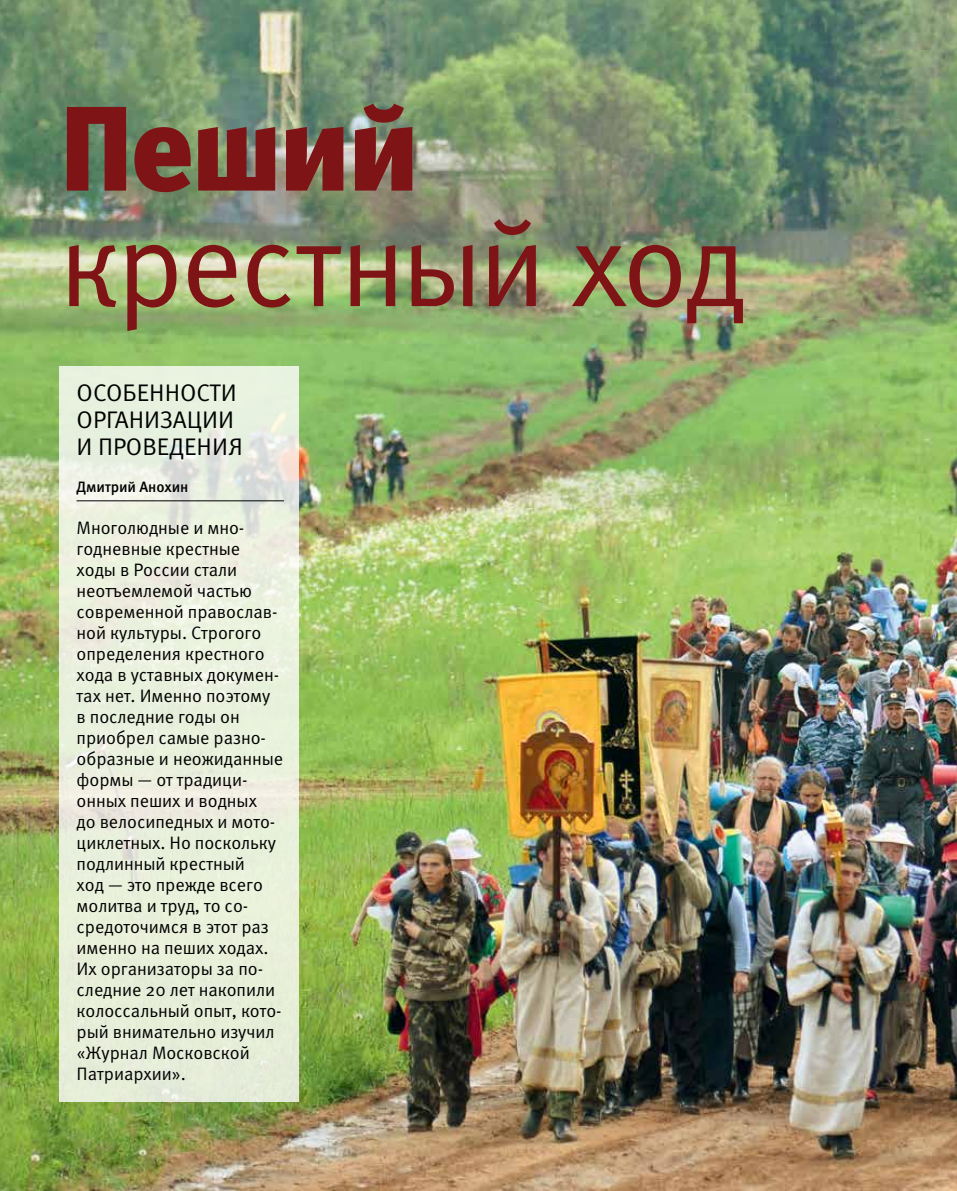
<style>
.page{position:relative;width:957px;height:1191px;background:#fff}
.page>*{position:absolute;margin:0;border:0;box-sizing:border-box;transform-origin:0 0}
.t1{font:120px "Meta Pro";letter-spacing:-.03em;color:#7f1416}
.t2{font:900 120px "Meta Pro";letter-spacing:-.025em;color:#7f1416}
.t3{font:24px/27px "Meta Pro";color:#000}
.t4{font:18px/21px "Meta Pro";letter-spacing:-.005em;color:#000}
.t5{font:500 15px "Meta Pro";letter-spacing:-.005em;color:#000}
</style>
<div class="page">
<img style="left:0;top:0;width:957px;height:1191px">
<svg style="left:59px;top:366px;width:240px;height:735px;background:#e9efdd"></svg>
<hr style="left:77px;top:500px;width:207px;height:1px;background:#000">
<h1 class="t2" style="left:59px;top:73px;width:362px">Пеший</h1>
<h1 class="t1" style="left:59px;top:188px;width:689px">крестный ход</h1>
<h2 class="t3" style="left:77px;top:380px;width:168px">ОСОБЕННОСТИ<br>ОРГАНИЗАЦИИ<br>И ПРОВЕДЕНИЯ</h2>
<p class="t5" style="left:77px;top:477px;width:113px">Дмитрий Анохин</p>
<p class="t4" style="left:77px;top:518px;width:208px">Многолюдные и мно&shy;годневные крестные ходы в России стали неотъемлемой частью современной православ&shy;ной культуры. Строгого определения крестного хода в уставных докумен&shy;тах нет. Именно поэтому в последние годы он приобрел самые разно&shy;образные и неожиданные формы — от традици&shy;онных пеших и водных<br>до велосипедных и мото&shy;циклетных. Но поскольку подлинный крестный<br>ход — это прежде всего молитва и труд, то со&shy;средоточимся в этот раз именно на пеших ходах.<br>Их организаторы за по&shy;следние 20 лет накопили колоссальный опыт, кото&shy;рый внимательно изучил «Журнал Московской<br>Патриархии».</p>
</div>
